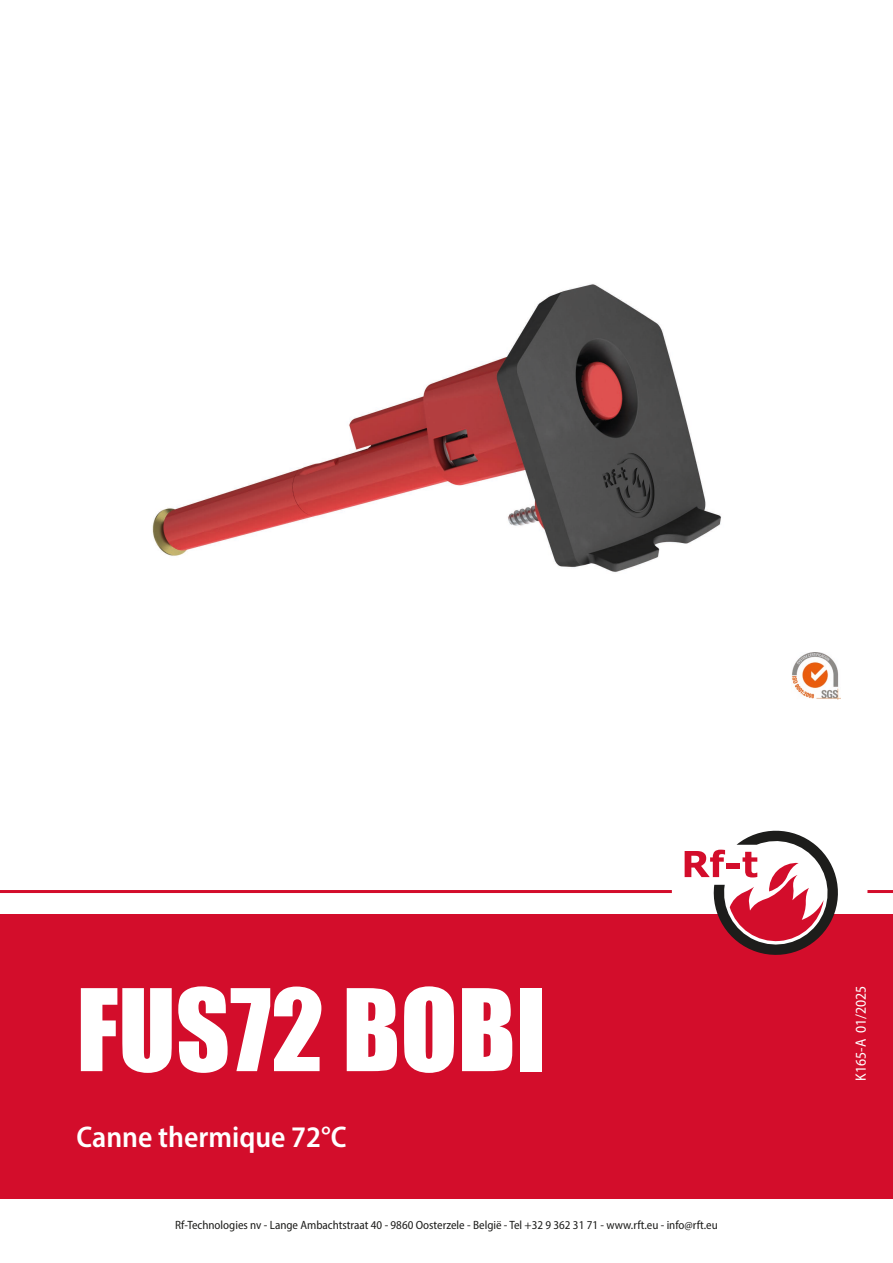
<style>
.page{position:relative;width:893px;height:1263px;background:#fff}
.page>*{position:absolute;margin:0;border:0;box-sizing:border-box;transform-origin:0 0}
.KIT_-_naam_voorblad{font:105px "Impact";color:#fff}
.KIT_-_beschrijving_voorblad{font:600 semi-condensed 30px "Myriad Pro";color:#fff}
.KIT_-_naam_voorblad-2{font:semi-condensed 15px "Myriad Pro";color:#fff}
.t1{font:semi-condensed 12px "Myriad Pro";color:#1d1d1b}
</style>
<div class="page">
<div style="left:0;top:914px;width:893px;height:285px;background:#d30d2b"></div>
<hr style="left:0;top:890px;width:672px;height:3px;background:#d30d2b">
<hr style="left:867px;top:890px;width:26px;height:3px;background:#d30d2b">
<svg style="left:685px;top:830px;width:153px;height:125px"></svg>
<img style="left:152px;top:284px;width:569px;height:288px">
<img style="left:791px;top:653px;width:49px;height:46px">
<p class="KIT_-_naam_voorblad" style="left:77px;top:948px;width:471px">FUS72 BOBI</p>
<p class="KIT_-_naam_voorblad-2" style="left:852px;top:1081px;width:97px;rotate:-90deg">K165-A 01/2025</p>
<p class="KIT_-_beschrijving_voorblad" style="left:77px;top:1118px;width:272px">Canne thermique 72°C</p>
<p class="t1" style="left:175px;top:1218px;width:544px">Rf-Technologies nv - Lange Ambachtstraat 40 - 9860 Oosterzele - België - Tel +32 9 362 31 71 - www.rft.eu - info@rft.eu</p>
</div>
